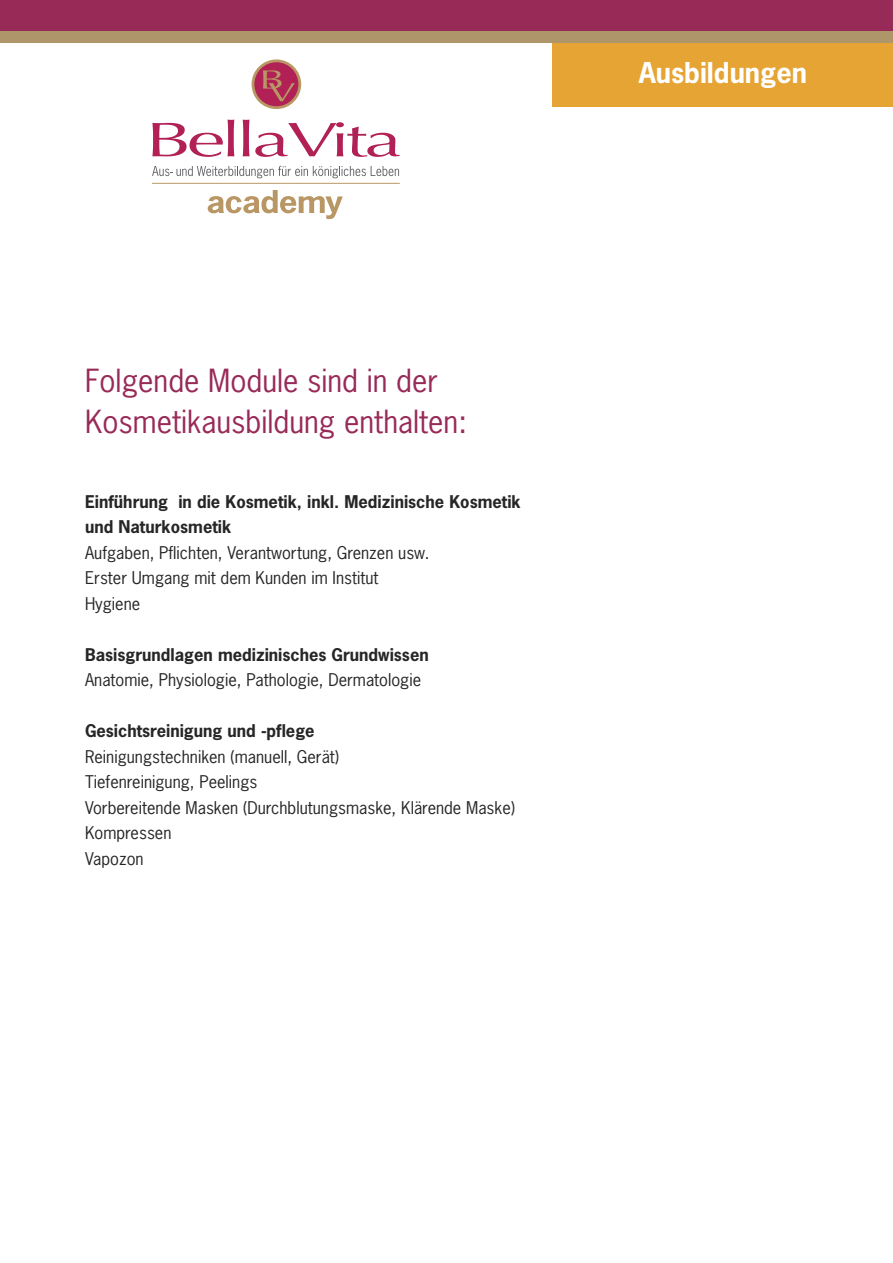
<style>
.page{position:relative;width:893px;height:1263px;background:#fff}
.page>*{position:absolute;margin:0;border:0;box-sizing:border-box;transform-origin:0 0}
.t1{font:30px/40.5px "Porsche News Gothic";color:#982a58}
.t2{font:700 27px "Porsche News Gothic";color:#fff}
.t3{font:16.5px/25.5px "Porsche News Gothic";color:#272627}
.t4{font:700 16.5px/25.5px "Porsche News Gothic";color:#272627}
</style>
<div class="page">
<div style="left:553px;top:39px;width:340px;height:67px;background:#e6a434"></div>
<div style="left:0;top:30px;width:893px;height:13px;background:#ae966a"></div>
<svg style="left:152px;top:120px;width:82px;height:37px"></svg>
<svg style="left:243px;top:120px;width:157px;height:37px"></svg>
<svg style="left:152px;top:166px;width:247px;height:12px"></svg>
<svg style="left:208px;top:190px;width:135px;height:29px"></svg>
<svg style="left:253px;top:61px;width:47px;height:47px"></svg>
<div style="left:252px;top:59px;width:49px;height:50px;border:3px solid #b99764;border-radius:50%"></div>
<hr style="left:152px;top:183px;width:248px;height:1px;background:#b99764">
<svg style="left:263px;top:70px;width:32px;height:31px"></svg>
<div style="left:0;top:0;width:893px;height:30px;background:#982a58"></div>
<h1 class="t1" style="left:85px;top:360px;width:383px">Folgende Module sind in der<br>Kosmetikausbildung enthalten:</h1>
<p class="t4" style="left:85px;top:488px;width:437px">Einführung in die Kosmetik, inkl. Medizinische Kosmetik und Naturkosmetik</p>
<p class="t3" style="left:85px;top:539px;width:346px">Aufgaben, Pflichten, Verantwortung, Grenzen usw.<br>Erster Umgang mit dem Kunden im Institut<br>Hygiene</p>
<p class="t4" style="left:85px;top:641px;width:345px">Basisgrundlagen medizinisches Grundwissen</p>
<p class="t3" style="left:85px;top:667px;width:338px">Anatomie, Physiologie, Pathologie, Dermatologie</p>
<p class="t4" style="left:85px;top:718px;width:231px">Gesichtsreinigung und -pflege</p>
<p class="t3" style="left:85px;top:743px;width:432px">Reinigungstechniken (manuell, Gerät)<br>Tiefenreinigung, Peelings<br>Vorbereitende Masken (Durchblutungsmaske, Klärende Maske)<br>Kompressen<br>Vapozon</p>
<h2 class="t2" style="left:639px;top:55px;width:170px">Ausbildungen</h2>
</div>
